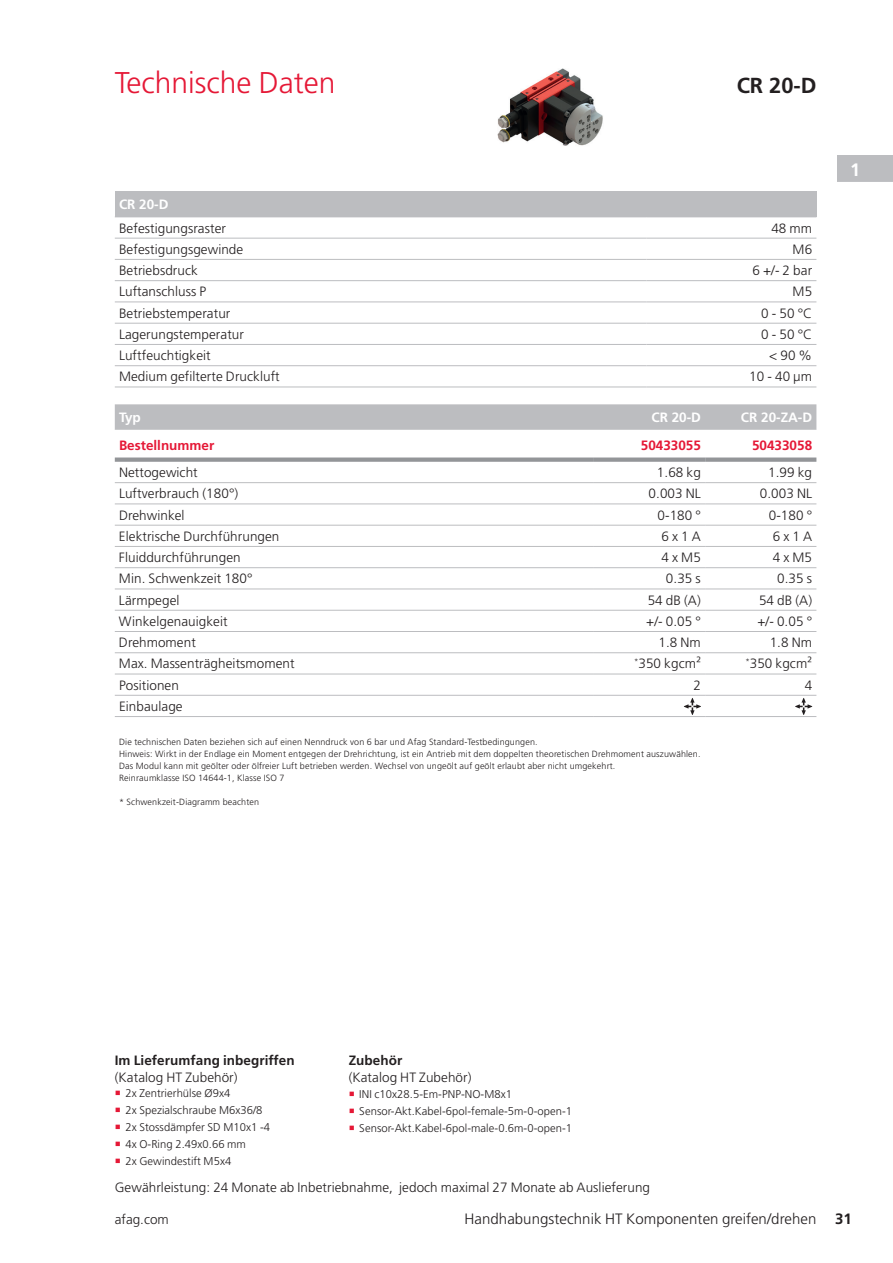
<style>
.page{position:relative;width:893px;height:1263px;background:#fff}
.page>*{position:absolute;margin:0;border:0;box-sizing:border-box;transform-origin:0 0}
.t1{font:300 30px "Frutiger LT Pro";color:#e51836}
.t2{font:700 21.75px "Frutiger LT Pro";color:#231f20}
.t3{font:700 18px "Frutiger LT Pro";color:#fff}
.t4{font:300 15px "Frutiger LT Pro";letter-spacing:.005em;color:#231f20}
.t5{font:300 13.5px "Frutiger LT Pro";letter-spacing:.005em;color:#231f20}
.t6{font:700 13.5px "Frutiger LT Pro";letter-spacing:.005em;color:#231f20}
.t7{font:700 13.5px "Frutiger LT Pro";color:#e51836}
.t8{font:700 13.5px "Frutiger LT Pro";color:#fff}
.t9{font:300 11.25px/17px "Frutiger LT Pro";letter-spacing:.005em;color:#231f20}
.t10{font:300 9px/12px "Frutiger LT Pro";letter-spacing:.015em;color:#231f20}
.s1{font-weight:700}
</style>
<div class="page">
<img style="left:497px;top:68px;width:106px;height:78px">
<div style="left:115px;top:191px;width:701px;height:26px;background:#bcbdc0"></div>
<hr style="left:115px;top:238px;width:531px;height:1px;background:#bcbdc0">
<hr style="left:646px;top:238px;width:170px;height:1px;background:#bcbdc0">
<hr style="left:115px;top:259px;width:531px;height:1px;background:#bcbdc0">
<hr style="left:646px;top:259px;width:170px;height:1px;background:#bcbdc0">
<hr style="left:115px;top:280px;width:531px;height:1px;background:#bcbdc0">
<hr style="left:646px;top:280px;width:170px;height:1px;background:#bcbdc0">
<hr style="left:115px;top:302px;width:531px;height:1px;background:#bcbdc0">
<hr style="left:646px;top:302px;width:170px;height:1px;background:#bcbdc0">
<hr style="left:115px;top:323px;width:531px;height:1px;background:#bcbdc0">
<hr style="left:646px;top:323px;width:170px;height:1px;background:#bcbdc0">
<hr style="left:115px;top:344px;width:531px;height:1px;background:#bcbdc0">
<hr style="left:646px;top:344px;width:170px;height:1px;background:#bcbdc0">
<hr style="left:115px;top:365px;width:531px;height:1px;background:#bcbdc0">
<hr style="left:646px;top:365px;width:170px;height:1px;background:#bcbdc0">
<hr style="left:115px;top:387px;width:531px;height:1px;background:#bcbdc0">
<hr style="left:646px;top:387px;width:170px;height:1px;background:#bcbdc0">
<svg style="left:115px;top:404px;width:701px;height:26px;background:#bdbec1"></svg>
<div style="left:115px;top:457px;width:479px;height:5px;background:#939598"></div>
<div style="left:594px;top:457px;width:111px;height:5px;background:#939598"></div>
<div style="left:705px;top:457px;width:111px;height:5px;background:#939598"></div>
<hr style="left:115px;top:631px;width:479px;height:1px;background:#bcbdc0">
<hr style="left:594px;top:631px;width:111px;height:1px;background:#bcbdc0">
<hr style="left:705px;top:631px;width:111px;height:1px;background:#bcbdc0">
<hr style="left:115px;top:652px;width:479px;height:1px;background:#bcbdc0">
<hr style="left:594px;top:652px;width:111px;height:1px;background:#bcbdc0">
<hr style="left:705px;top:652px;width:111px;height:1px;background:#bcbdc0">
<hr style="left:115px;top:674px;width:479px;height:1px;background:#bcbdc0">
<hr style="left:594px;top:674px;width:111px;height:1px;background:#bcbdc0">
<hr style="left:705px;top:674px;width:111px;height:1px;background:#bcbdc0">
<hr style="left:115px;top:716px;width:479px;height:1px;background:#bcbdc0">
<hr style="left:115px;top:482px;width:479px;height:1px;background:#bcbdc0">
<hr style="left:594px;top:482px;width:111px;height:1px;background:#bcbdc0">
<hr style="left:705px;top:482px;width:111px;height:1px;background:#bcbdc0">
<hr style="left:115px;top:503px;width:479px;height:1px;background:#bcbdc0">
<hr style="left:594px;top:503px;width:111px;height:1px;background:#bcbdc0">
<hr style="left:705px;top:503px;width:111px;height:1px;background:#bcbdc0">
<hr style="left:115px;top:695px;width:479px;height:1px;background:#bcbdc0">
<hr style="left:594px;top:695px;width:111px;height:1px;background:#bcbdc0">
<hr style="left:705px;top:695px;width:111px;height:1px;background:#bcbdc0">
<hr style="left:594px;top:716px;width:111px;height:1px;background:#bcbdc0">
<hr style="left:705px;top:716px;width:111px;height:1px;background:#bcbdc0">
<hr style="left:115px;top:525px;width:479px;height:1px;background:#bcbdc0">
<hr style="left:594px;top:525px;width:111px;height:1px;background:#bcbdc0">
<hr style="left:705px;top:525px;width:111px;height:1px;background:#bcbdc0">
<hr style="left:115px;top:546px;width:479px;height:1px;background:#bcbdc0">
<hr style="left:594px;top:546px;width:111px;height:1px;background:#bcbdc0">
<hr style="left:705px;top:546px;width:111px;height:1px;background:#bcbdc0">
<hr style="left:115px;top:567px;width:479px;height:1px;background:#bcbdc0">
<hr style="left:594px;top:567px;width:111px;height:1px;background:#bcbdc0">
<hr style="left:705px;top:567px;width:111px;height:1px;background:#bcbdc0">
<hr style="left:115px;top:589px;width:479px;height:1px;background:#bcbdc0">
<hr style="left:594px;top:589px;width:111px;height:1px;background:#bcbdc0">
<hr style="left:705px;top:589px;width:111px;height:1px;background:#bcbdc0">
<hr style="left:115px;top:610px;width:479px;height:1px;background:#bcbdc0">
<hr style="left:594px;top:610px;width:111px;height:1px;background:#bcbdc0">
<hr style="left:705px;top:610px;width:111px;height:1px;background:#bcbdc0">
<svg style="left:684px;top:698px;width:17px;height:17px"></svg>
<svg style="left:795px;top:698px;width:17px;height:17px"></svg>
<div style="left:837px;top:155px;width:56px;height:27px;background:#bcbdc0"></div>
<h1 class="t1" style="left:115px;top:65px;width:222px">Technische Daten</h1>
<h2 class="t2" style="left:737px;top:72px;width:81px">CR 20-D</h2>
<p class="t8" style="left:119px;top:196px;width:51px">CR 20-D</p>
<p class="t5" style="left:119px;top:220px;width:108px">Befestigungsraster</p>
<p class="t5" style="left:771px;top:220px;width:42px">48 mm</p>
<p class="t5" style="left:119px;top:241px;width:126px">Befestigungsgewinde</p>
<p class="t5" style="left:793px;top:241px;width:21px">M6</p>
<p class="t5" style="left:119px;top:263px;width:80px">Betriebsdruck</p>
<p class="t5" style="left:752px;top:263px;width:61px">6 +/- 2 bar</p>
<p class="t5" style="left:119px;top:284px;width:89px">Luftanschluss P</p>
<p class="t5" style="left:793px;top:284px;width:21px">M5</p>
<p class="t5" style="left:119px;top:305px;width:113px">Betriebstemperatur</p>
<p class="t5" style="left:761px;top:305px;width:52px">0 - 50 °C</p>
<p class="t5" style="left:119px;top:326px;width:126px">Lagerungstemperatur</p>
<p class="t5" style="left:761px;top:326px;width:52px">0 - 50 °C</p>
<p class="t5" style="left:119px;top:348px;width:93px">Luftfeuchtigkeit</p>
<p class="t5" style="left:769px;top:348px;width:44px">&lt; 90 %</p>
<p class="t5" style="left:119px;top:369px;width:162px">Medium gefilterte Druckluft</p>
<p class="t5" style="left:749px;top:369px;width:64px">10 - 40 µm</p>
<p class="t8" style="left:119px;top:409px;width:23px">Typ</p>
<p class="t8" style="left:651px;top:409px;width:51px">CR 20-D</p>
<p class="t8" style="left:741px;top:409px;width:73px">CR 20-ZA-D</p>
<p class="t7" style="left:119px;top:437px;width:97px">Bestellnummer</p>
<p class="t7" style="left:641px;top:437px;width:62px">50433055</p>
<p class="t7" style="left:752px;top:437px;width:62px">50433058</p>
<p class="t5" style="left:119px;top:464px;width:80px">Nettogewicht</p>
<p class="t5" style="left:657px;top:464px;width:45px">1.68 kg</p>
<p class="t5" style="left:768px;top:464px;width:45px">1.99 kg</p>
<p class="t5" style="left:119px;top:486px;width:121px">Luftverbrauch (180°)</p>
<p class="t5" style="left:649px;top:486px;width:54px">0.003 NL</p>
<p class="t5" style="left:760px;top:486px;width:54px">0.003 NL</p>
<p class="t5" style="left:119px;top:507px;width:67px">Drehwinkel</p>
<p class="t5" style="left:657px;top:507px;width:45px">0-180 °</p>
<p class="t5" style="left:769px;top:507px;width:45px">0-180 °</p>
<p class="t5" style="left:119px;top:528px;width:162px">Elektrische Durchführungen</p>
<p class="t5" style="left:661px;top:528px;width:41px">6 x 1 A</p>
<p class="t5" style="left:773px;top:528px;width:41px">6 x 1 A</p>
<p class="t5" style="left:119px;top:550px;width:123px">Fluiddurchführungen</p>
<p class="t5" style="left:661px;top:550px;width:41px">4 x M5</p>
<p class="t5" style="left:773px;top:550px;width:41px">4 x M5</p>
<p class="t5" style="left:119px;top:571px;width:135px">Min. Schwenkzeit 180°</p>
<p class="t5" style="left:666px;top:571px;width:36px">0.35 s</p>
<p class="t5" style="left:777px;top:571px;width:36px">0.35 s</p>
<p class="t5" style="left:119px;top:592px;width:62px">Lärmpegel</p>
<p class="t5" style="left:648px;top:592px;width:55px">54 dB (A)</p>
<p class="t5" style="left:759px;top:592px;width:55px">54 dB (A)</p>
<p class="t5" style="left:119px;top:613px;width:110px">Winkelgenauigkeit</p>
<p class="t5" style="left:646px;top:613px;width:56px">+/- 0.05 °</p>
<p class="t5" style="left:757px;top:613px;width:56px">+/- 0.05 °</p>
<p class="t5" style="left:119px;top:635px;width:78px">Drehmoment</p>
<p class="t5" style="left:658px;top:635px;width:44px">1.8 Nm</p>
<p class="t5" style="left:770px;top:635px;width:44px">1.8 Nm</p>
<p class="t5" style="left:119px;top:656px;width:177px">Max. Massenträgheitsmoment</p>
<p class="t5" style="left:634px;top:656px;width:68px"><sup>*</sup>350 kgcm²</p>
<p class="t5" style="left:745px;top:656px;width:68px"><sup>*</sup>350 kgcm²</p>
<p class="t5" style="left:119px;top:677px;width:61px">Positionen</p>
<p class="t5" style="left:693px;top:677px;width:9px">2</p>
<p class="t5" style="left:805px;top:677px;width:9px">4</p>
<p class="t5" style="left:119px;top:698px;width:65px">Einbaulage</p>
<p class="t10" style="left:119px;top:736px;width:583px">Die technischen Daten beziehen sich auf einen Nenndruck von 6 bar und Afag Standard-Testbedingungen.<br>Hinweis: Wirkt in der Endlage ein Moment entgegen der Drehrichtung, ist ein Antrieb mit dem doppelten theoretischen Drehmoment auszuwählen.<br>Das Modul kann mit geölter oder ölfreier Luft betrieben werden. Wechsel von ungeölt auf geölt erlaubt aber nicht umgekehrt.<br>Reinraumklasse ISO 14644-1, Klasse ISO 7</p>
<p class="t10" style="left:119px;top:796px;width:142px">* Schwenkzeit-Diagramm beachten</p>
<h3 class="t3" style="left:850px;top:159px;width:12px">1</h3>
<p class="t6" style="left:115px;top:1052px;width:181px">Im Lieferumfang inbegriffen</p>
<p class="t5" style="left:115px;top:1069px;width:124px">(Katalog HT Zubehör)</p>
<p class="t9" style="left:125px;top:1085px;width:146px">2x Zentrierhülse Ø9x4<br>2x Spezialschraube M6x36/8<br>2x Stossdämpfer SD M10x1 -4<br>4x O-Ring 2.49x0.66 mm<br>2x Gewindestift M5x4</p>
<p class="t6" style="left:349px;top:1052px;width:55px">Zubehör</p>
<p class="t5" style="left:349px;top:1070px;width:124px">(Katalog HT Zubehör)</p>
<p class="t9" style="left:359px;top:1085px;width:214px">INI c10x28.5-Em-PNP-NO-M8x1<br>Sensor-Akt.Kabel-6pol-female-5m-0-open-1<br>Sensor-Akt.Kabel-6pol-male-0.6m-0-open-1</p>
<p class="t5" style="left:115px;top:1180px;width:537px">Gewährleistung: 24 Monate ab Inbetriebnahme, jedoch maximal 27 Monate ab Auslieferung</p>
<p class="t5" style="left:115px;top:1211px;width:55px">afag.com</p>
<p class="t4" style="left:464px;top:1210px;width:389px">Handhabungstechnik HT Komponenten greifen/drehen <span class="s1">31</span></p>
</div>
